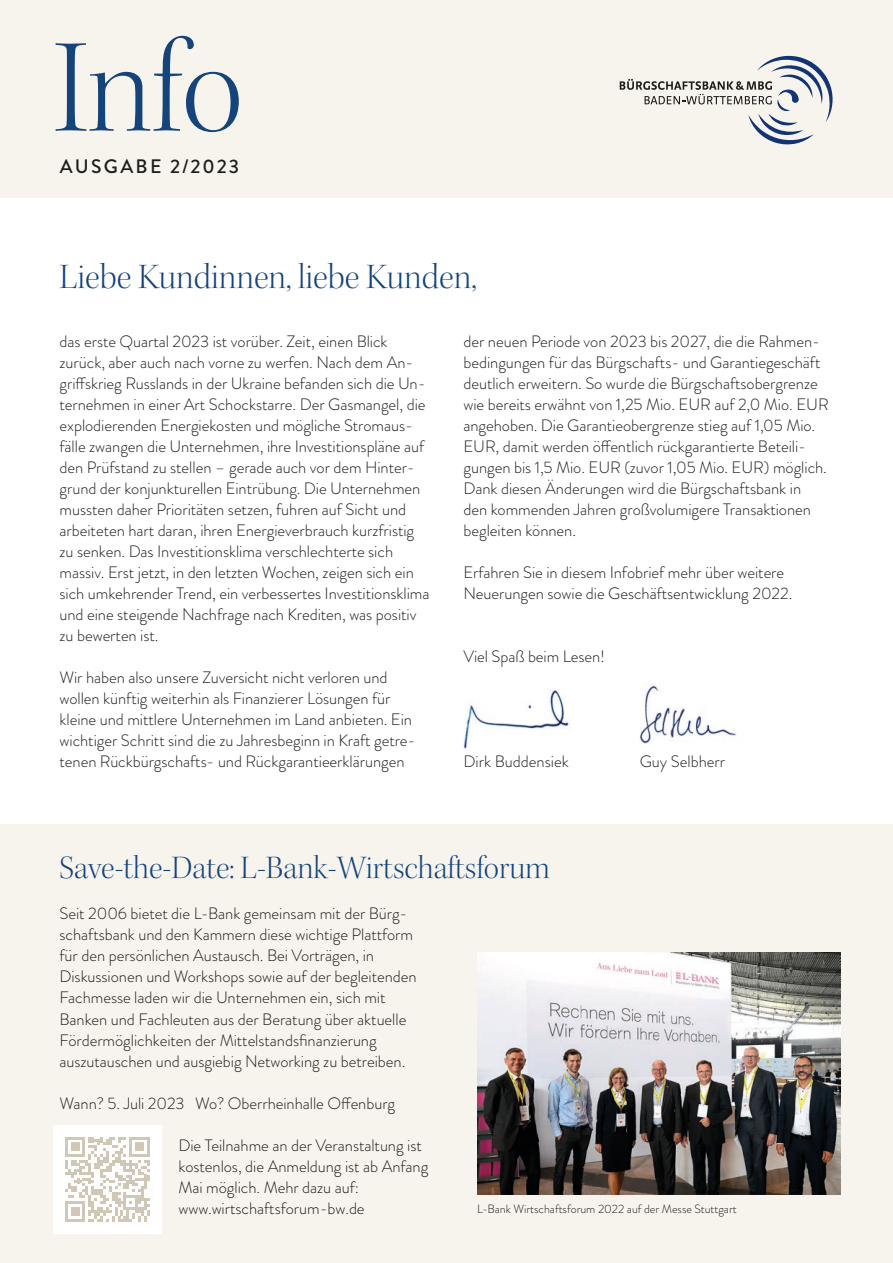
<style>
.page{position:relative;width:893px;height:1263px;background:#fff}
.page>*{position:absolute;margin:0;border:0;box-sizing:border-box;transform-origin:0 0}
.t1{font:135px "Kepler Std Light Disp";color:#15447b}
.t2{font:36px "Kepler Std Light Disp";color:#15447b}
.t3{font:33px "Kepler Std Light Disp";color:#15447b}
.t4{font:500 19.5px "Brandon Grotesque";letter-spacing:.12em;color:#1d1d1b}
.t5{font:300 16.5px/21px "Brandon Grotesque";letter-spacing:-.005em;color:#1d1d1b}
.t6{font:300 12px "Brandon Grotesque";letter-spacing:-.005em;color:#1d1d1b}
</style>
<div class="page">
<div style="left:0;top:825px;width:893px;height:438px;background:#f7f3ed"></div>
<div style="left:0;top:0;width:893px;height:198px;background:#f7f3ed"></div>
<img style="left:463px;top:689px;width:107px;height:60px">
<img style="left:639px;top:684px;width:98px;height:59px">
<svg style="left:620px;top:56px;width:213px;height:88px"></svg>
<div style="left:53px;top:1125px;width:108px;height:108px;background:#fff"></div>
<svg style="left:65px;top:1137px;width:85px;height:84px"></svg>
<img style="left:477px;top:952px;width:363px;height:242px">
<h1 class="t1" style="left:53px;top:13px;width:192px">Info</h1>
<p class="t4" style="left:60px;top:153px;width:181px">AUSGABE 2/2023</p>
<h2 class="t2" style="left:60px;top:256px;width:419px">Liebe Kundinnen, liebe Kunden,</h2>
<p class="t5" style="left:60px;top:330px;width:371px">das erste Quartal 2023 ist vorüber. Zeit, einen Blick zurück, aber auch nach vorne zu werfen. Nach dem An&shy;griffskrieg Russlands in der Ukraine befanden sich die Un&shy;ternehmen in einer Art Schockstarre. Der Gasmangel, die explodierenden Energiekosten und mögliche Stromaus&shy;fälle zwangen die Unternehmen, ihre Investitionspläne auf den Prüfstand zu stellen – gerade auch vor dem Hinter&shy;grund der konjunkturellen Eintrübung. Die Unternehmen mussten daher Prioritäten setzen, fuhren auf Sicht und arbeiteten hart daran, ihren Energieverbrauch kurzfristig zu senken. Das Investitionsklima verschlechterte sich massiv. Erst jetzt, in den letzten Wochen, zeigen sich ein sich umkehrender Trend, ein verbessertes Investitionsklima und eine steigende Nachfrage nach Krediten, was positiv zu bewerten ist.</p>
<p class="t5" style="left:60px;top:666px;width:357px">Wir haben also unsere Zuversicht nicht verloren und wollen künftig weiterhin als Finanzierer Lösungen für kleine und mittlere Unternehmen im Land anbieten. Ein wichtiger Schritt sind die zu Jahresbeginn in Kraft getre&shy;tenen Rückbürgschafts- und Rückgarantieerklärungen</p>
<p class="t5" style="left:463px;top:330px;width:367px">der neuen Periode von 2023 bis 2027, die die Rahmen&shy;bedingungen für das Bürgschafts- und Garantiegeschäft deutlich erweitern. So wurde die Bürgschaftsobergrenze wie bereits erwähnt von 1,25 Mio. EUR auf 2,0 Mio. EUR angehoben. Die Garantieobergrenze stieg auf 1,05 Mio.<br>EUR, damit werden öffentlich rückgarantierte Beteili&shy;gungen bis 1,5 Mio. EUR (zuvor 1,05 Mio. EUR) möglich.<br>Dank diesen Änderungen wird die Bürgschaftsbank in den kommenden Jahren großvolumigere Transaktionen begleiten können.</p>
<p class="t5" style="left:463px;top:561px;width:330px">Erfahren Sie in diesem Infobrief mehr über weitere<br>Neuerungen sowie die Geschäftsentwicklung 2022.</p>
<p class="t5" style="left:463px;top:645px;width:143px">Viel Spaß beim Lesen!</p>
<p class="t5" style="left:463px;top:750px;width:107px">Dirk Buddensiek</p>
<p class="t5" style="left:640px;top:750px;width:87px">Guy Selbherr</p>
<h3 class="t3" style="left:60px;top:849px;width:492px">Save-the-Date: L-Bank-Wirtschaftsforum</h3>
<p class="t5" style="left:60px;top:903px;width:359px">Seit 2006 bietet die L-Bank gemeinsam mit der Bürg&shy;schaftsbank und den Kammern diese wichtige Plattform für den persönlichen Austausch. Bei Vorträgen, in Diskussionen und Workshops sowie auf der begleitenden Fachmesse laden wir die Unternehmen ein, sich mit Banken und Fachleuten aus der Beratung über aktuelle Fördermöglichkeiten der Mittelstandsfinanzierung auszutauschen und ausgiebig Networking zu betreiben.</p>
<p class="t5" style="left:60px;top:1092px;width:337px">Wann? 5. Juli 2023 Wo? Oberrheinhalle Offenburg</p>
<p class="t5" style="left:178px;top:1134px;width:251px">Die Teilnahme an der Veranstaltung ist kostenlos, die Anmeldung ist ab Anfang Mai möglich. Mehr dazu auf: www.wirtschaftsforum-bw.de</p>
<p class="t6" style="left:477px;top:1200px;width:261px">L-Bank Wirtschaftsforum 2022 auf der Messe Stuttgart</p>
</div>
